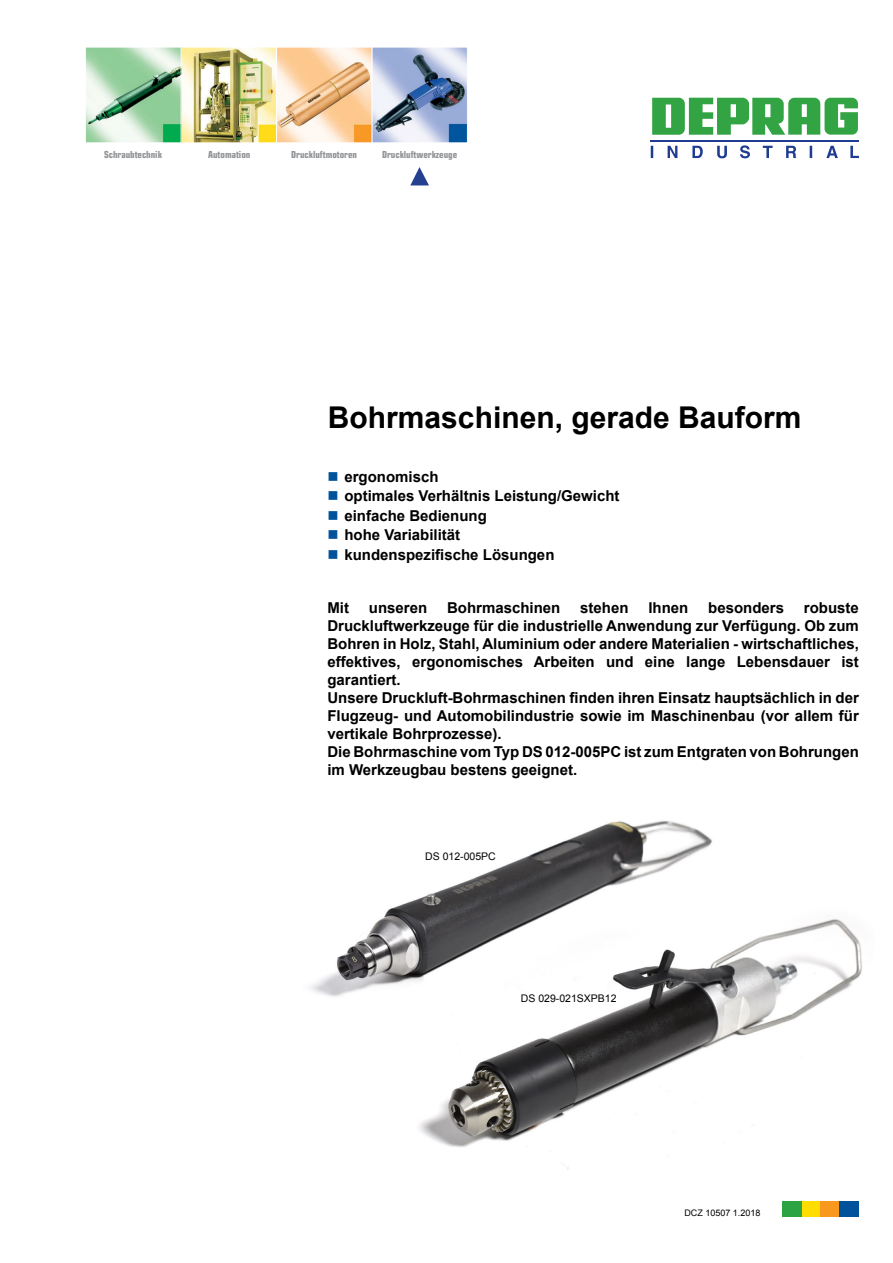
<style>
.page{position:relative;width:893px;height:1263px;background:#fff}
.page>*{position:absolute;margin:0;border:0;box-sizing:border-box;transform-origin:0 0}
.t1{font:700 30px "Arial";color:#000}
.t2{font:700 15px/18px "Arial";color:#000}
.t3{font:10.5px "Arial";color:#000}
.t4{font:700 condensed 9.75px "Eurostile LT Std";color:#939598}
.t5{font:9px "Arial";color:#000}
.s1{color:#00529a}
</style>
<div class="page">
<svg style="left:651px;top:145px;width:208px;height:13px"></svg>
<hr style="left:651px;top:140px;width:208px;height:1px;background:#1f3c92">
<svg style="left:652px;top:98px;width:206px;height:37px"></svg>
<div style="left:801px;top:1201px;width:20px;height:15px;background:#fd0"></div>
<div style="left:820px;top:1201px;width:20px;height:15px;background:#f8991d"></div>
<div style="left:840px;top:1201px;width:19px;height:15px;background:#00529a"></div>
<div style="left:782px;top:1201px;width:19px;height:15px;background:#2da343"></div>
<svg style="left:410px;top:167px;width:19px;height:19px"></svg>
<img style="left:87px;top:49px;width:379px;height:92px">
<div style="left:371px;top:47px;width:97px;height:96px;border:1px solid #fff"></div>
<div style="left:276px;top:47px;width:96px;height:96px;border:1px solid #fff"></div>
<div style="left:180px;top:47px;width:97px;height:96px;border:1px solid #fff"></div>
<div style="left:85px;top:47px;width:96px;height:96px;border:1px solid #fff"></div>
<img style="left:310px;top:820px;width:552px;height:349px">
<p class="t4" style="left:104px;top:149px;width:59px">Schraubtechnik</p>
<p class="t4" style="left:208px;top:149px;width:44px">Automation</p>
<p class="t4" style="left:291px;top:149px;width:67px">Druckluftmotoren</p>
<p class="t4" style="left:382px;top:149px;width:77px">Druckluftwerkzeuge</p>
<h1 class="t1" style="left:328px;top:397px;width:475px">Bohrmaschinen, gerade Bauform</h1>
<p class="t2" style="left:327px;top:468px;width:113px"><span class="s1">■</span> ergonomisch</p>
<p class="t2" style="left:327px;top:487px;width:294px"><span class="s1">■</span> optimales Verhältnis Leistung/Gewicht</p>
<p class="t2" style="left:327px;top:507px;width:161px"><span class="s1">■</span> einfache Bedienung</p>
<p class="t2" style="left:327px;top:526px;width:134px"><span class="s1">■</span> hohe Variabilität</p>
<p class="t2" style="left:327px;top:546px;width:229px"><span class="s1">■</span> kundenspezifische Lösungen</p>
<p class="t2" style="left:327px;top:599px;width:533px;text-indent:477px">robuste Druckluftwerkzeuge für die industrielle Anwendung zur Verfügung. Ob zum Bohren in Holz, Stahl, Aluminium oder andere Materialien - wirtschaftliches, effektives, ergonomisches Arbeiten und eine lange Lebensdauer ist garantiert.<br>Unsere Druckluft-Bohrmaschinen finden ihren Einsatz hauptsächlich in der Flugzeug- und Automobilindustrie sowie im Maschinenbau (vor allem für vertikale Bohrprozesse).<br>Die Bohrmaschine vom Typ DS 012-005PC ist zum Entgraten von Bohrungen im Werkzeugbau bestens geeignet.</p>
<p class="t2" style="left:327px;top:599px;width:23px">Mit</p>
<p class="t2" style="left:369px;top:599px;width:60px">unseren</p>
<p class="t2" style="left:447px;top:599px;width:115px">Bohrmaschinen</p>
<p class="t2" style="left:580px;top:599px;width:50px">stehen</p>
<p class="t2" style="left:648px;top:599px;width:42px">Ihnen</p>
<p class="t2" style="left:708px;top:599px;width:77px">besonders</p>
<p class="t3" style="left:425px;top:849px;width:72px">DS 012-005PC</p>
<p class="t3" style="left:521px;top:991px;width:97px">DS 029-021SXPB12</p>
<p class="t5" style="left:684px;top:1207px;width:78px">DCZ 10507 1.2018</p>
</div>
